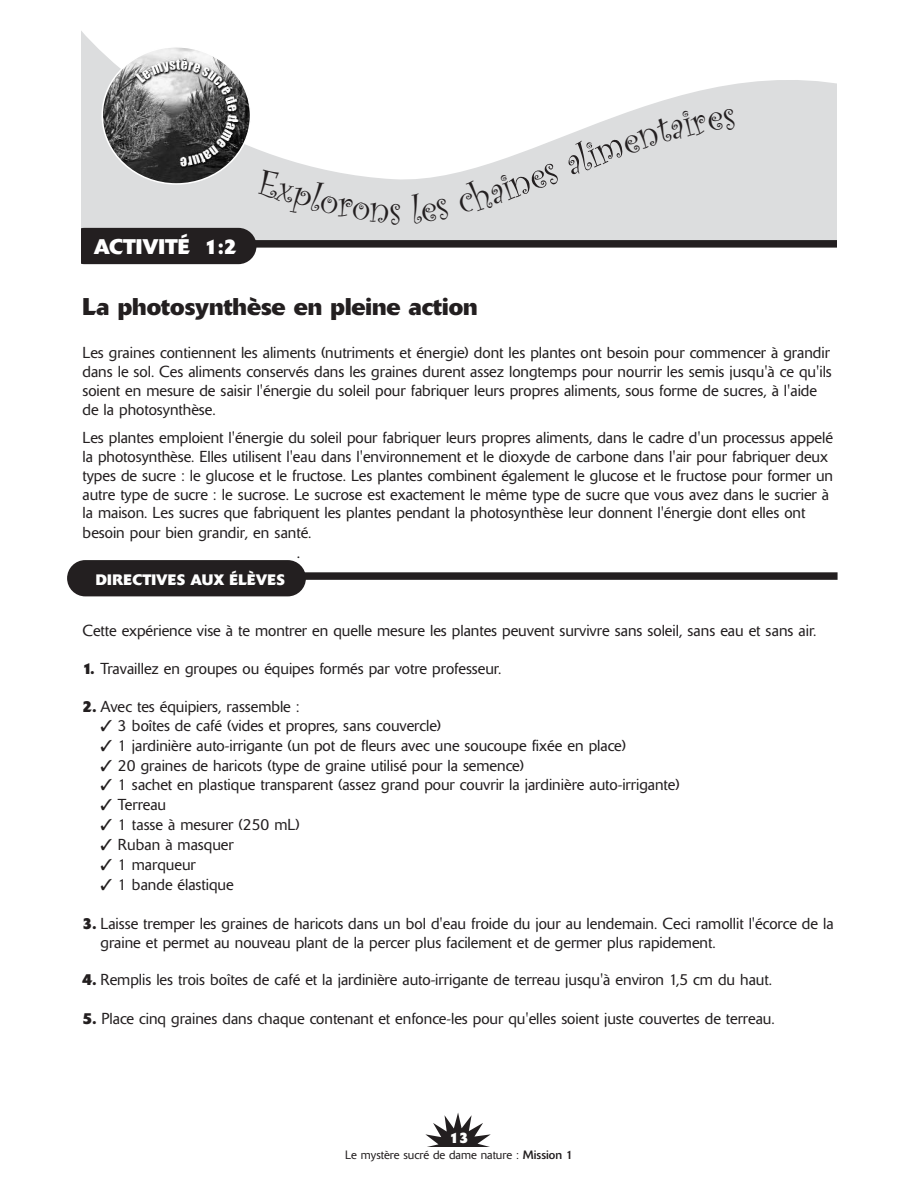
<style>
.page{position:relative;width:918px;height:1188px;background:#fff}
.page>*{position:absolute;margin:0;border:0;box-sizing:border-box;transform-origin:0 0}
.t1{font:39px "Curlz";color:#231f20}
.t2{font:700 24px "Delta";color:#231f20}
.t3{font:700 21px "Delta";color:#fff}
.t4{font:300 16.5px "Delta";color:#231f20}
.t5{font:300 15.75px/19px "Delta";color:#231f20}
.t6{font:700 15px "Delta";color:#fff}
.t7{font:300 12px "Delta";color:#231f20}
.s1{font-weight:700}
.s2{font-weight:400}
</style>
<div class="page">
<svg style="left:425px;top:1113px;width:66px;height:34px"></svg>
<svg style="left:81px;top:31px;width:756px;height:209px;fill:#dcddde"></svg>
<div style="left:82px;top:240px;width:755px;height:8px;background:#231f20"></div>
<div style="left:67px;top:228px;width:189px;height:36px;background:#231f20;border-radius:18px"></div>
<div style="left:0;top:1px;width:81px;height:295px;background:#fff"></div>
<div style="left:83px;top:572px;width:755px;height:8px;background:#231f20"></div>
<div style="left:67px;top:560px;width:239px;height:36px;background:#231f20;border-radius:18px"></div>
<svg style="left:102px;top:46px;width:298px;height:179px"></svg>
<svg style="left:411px;top:193px;width:38px;height:30px"></svg>
<div style="left:458px;top:174px;width:58px;height:40px;background:#dcddde"></div>
<div style="left:594px;top:108px;width:142px;height:57px;background:#dcddde"></div>
<h3 class="t3" style="left:94px;top:240px;width:145px">ACTIVITÉ 1:2</h3>
<h1 class="t1" style="left:502px;top:164px;width:94px;rotate:-21deg">nes ali</h1>
<h2 class="t2" style="left:82px;top:298px;width:397px">La photosynthèse en pleine action</h2>
<p class="t5" style="left:82px;top:345px;width:751px">Les graines contiennent les aliments (nutriments et énergie) dont les plantes ont besoin pour commencer à grandir dans le sol. Ces aliments conservés dans les graines durent assez longtemps pour nourrir les semis jusqu'à ce qu'ils soient en mesure de saisir l'énergie du soleil pour fabriquer leurs propres aliments, sous forme de sucres, à l'aide de la photosynthèse.</p>
<p class="t5" style="left:82px;top:429px;width:752px">Les plantes emploient l'énergie du soleil pour fabriquer leurs propres aliments, dans le cadre d'un processus appelé la photosynthèse. Elles utilisent l'eau dans l'environnement et le dioxyde de carbone dans l'air pour fabriquer deux types de sucre : le glucose et le fructose. Les plantes combinent également le glucose et le fructose pour former un autre type de sucre : le sucrose. Le sucrose est exactement le même type de sucre que vous avez dans le sucrier à la maison. Les sucres que fabriquent les plantes pendant la photosynthèse leur donnent l'énergie dont elles ont besoin pour bien grandir, en santé.</p>
<p class="t4" style="left:297px;top:546px;width:5px">.</p>
<p class="t6" style="left:96px;top:575px;width:191px">DIRECTIVES AUX ÉLÈVES</p>
<p class="t5" style="left:82px;top:623px;width:736px">Cette expérience vise à te montrer en quelle mesure les plantes peuvent survivre sans soleil, sans eau et sans air.</p>
<p class="t5" style="left:82px;top:661px;width:420px"><span class="s1">1.</span> Travaillez en groupes ou équipes formés par votre professeur.</p>
<p class="t5" style="left:82px;top:699px;width:219px"><span class="s1">2.</span> Avec tes équipiers, rassemble :</p>
<p class="t5" style="left:101px;top:717px;width:342px">✓ 3 boîtes de café (vides et propres, sans couvercle)</p>
<p class="t5" style="left:101px;top:737px;width:527px">✓ 1 jardinière auto-irrigante (un pot de fleurs avec une soucoupe fixée en place)</p>
<p class="t5" style="left:101px;top:757px;width:425px">✓ 20 graines de haricots (type de graine utilisé pour la semence)</p>
<p class="t5" style="left:101px;top:777px;width:581px">✓ 1 sachet en plastique transparent (assez grand pour couvrir la jardinière auto-irrigante)</p>
<p class="t5" style="left:101px;top:797px;width:67px">✓ Terreau</p>
<p class="t5" style="left:101px;top:817px;width:201px">✓ 1 tasse à mesurer (250 mL)</p>
<p class="t5" style="left:101px;top:837px;width:135px">✓ Ruban à masquer</p>
<p class="t5" style="left:101px;top:857px;width:97px">✓ 1 marqueur</p>
<p class="t5" style="left:101px;top:877px;width:135px">✓ 1 bande élastique</p>
<p class="t5" style="left:101px;top:915px;width:735px;text-indent:-18px"><span class="s1">3.</span> Laisse tremper les graines de haricots dans un bol d'eau froide du jour au lendemain. Ceci ramollit l'écorce de la graine et permet au nouveau plant de la percer plus facilement et de germer plus rapidement.</p>
<p class="t5" style="left:82px;top:972px;width:691px"><span class="s1">4.</span> Remplis les trois boîtes de café et la jardinière auto-irrigante de terreau jusqu'à environ 1,5 cm du haut.</p>
<p class="t5" style="left:82px;top:1010px;width:694px"><span class="s1">5.</span> Place cinq graines dans chaque contenant et enfonce-les pour qu'elles soient juste couvertes de terreau.</p>
<p class="t6" style="left:450px;top:1133px;width:20px">13</p>
<p class="t7" style="left:345px;top:1151px;width:229px">Le mystère sucré de dame nature : <span class="s2">Mission 1</span></p>
</div>
